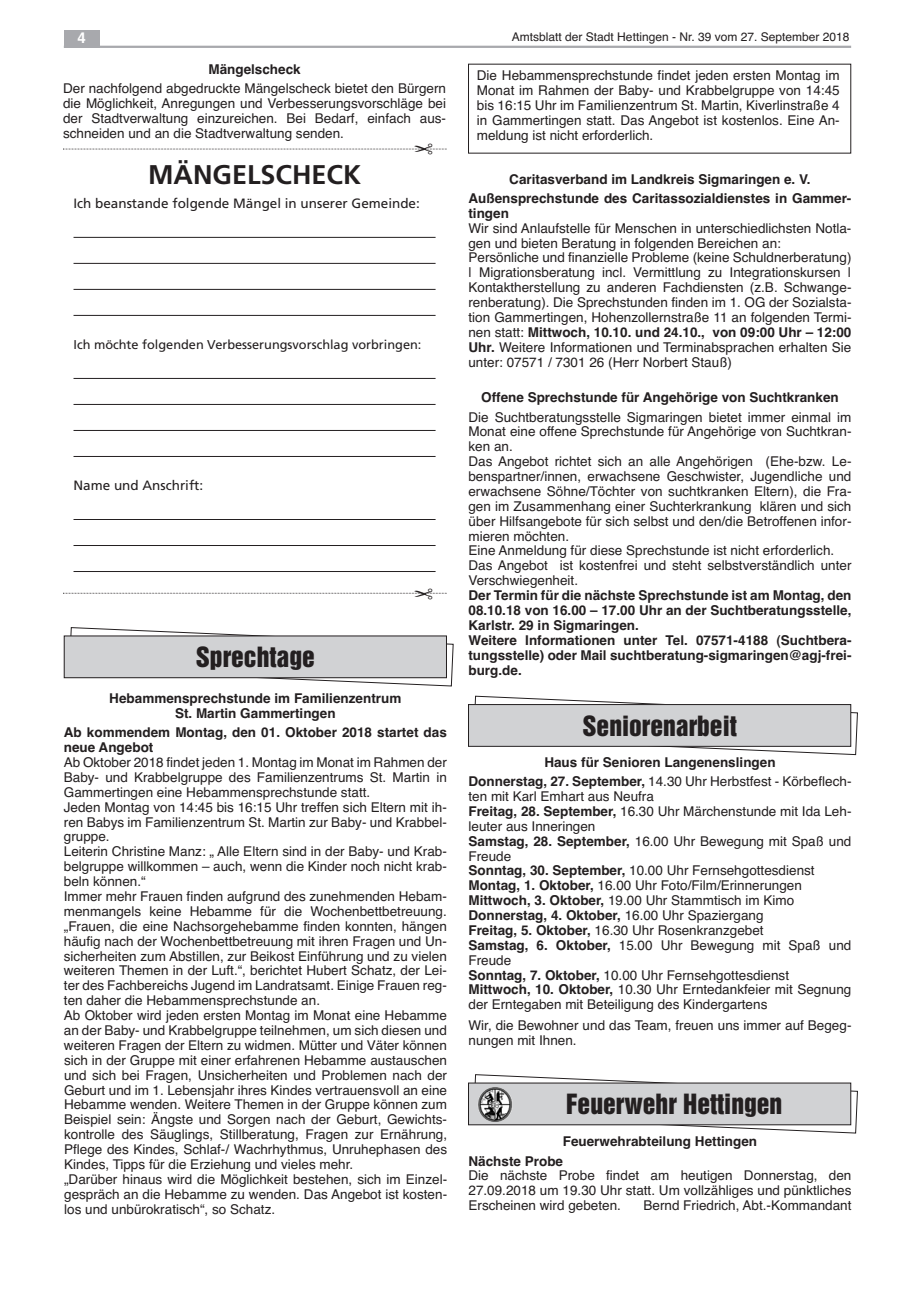
<style>
.page{position:relative;width:915px;height:1297px;background:#fff}
.page>*{position:absolute;margin:0;border:0;box-sizing:border-box;transform-origin:0 0}
.t1{font:700 27px "Frutiger";color:#231f20}
.t2{font:25.5px "Helvetica Inserat";color:#231f20}
.t3{font:700 15px "Helvetica";color:#fff}
.t4{font:13.5px/14.9px "Helvetica";color:#231f20}
.t5{font:700 13.5px/14.9px "Helvetica";color:#231f20;text-align:center}
.t6{font:13.5px "Frutiger";color:#231f20}
.t7{font:12.75px "Frutiger";color:#231f20}
.t8{font:12px "Helvetica";color:#231f20}
.s1{font-weight:700}
.s2{font-weight:400}
</style>
<div class="page">
<hr style="left:73px;top:237px;width:362px;height:1px;background:#231f20">
<hr style="left:73px;top:263px;width:362px;height:1px;background:#231f20">
<hr style="left:73px;top:289px;width:362px;height:1px;background:#231f20">
<hr style="left:73px;top:315px;width:362px;height:1px;background:#231f20">
<hr style="left:73px;top:378px;width:362px;height:1px;background:#231f20">
<hr style="left:73px;top:404px;width:362px;height:1px;background:#231f20">
<hr style="left:73px;top:430px;width:362px;height:1px;background:#231f20">
<hr style="left:73px;top:456px;width:362px;height:1px;background:#231f20">
<hr style="left:73px;top:519px;width:362px;height:1px;background:#231f20">
<hr style="left:73px;top:545px;width:362px;height:1px;background:#231f20">
<hr style="left:73px;top:571px;width:362px;height:1px;background:#231f20">
<svg style="left:69px;top:627px;width:385px;height:60px"></svg>
<div style="left:64px;top:636px;width:382px;height:42px;background:#d1d2d4"></div>
<div style="left:64px;top:636px;width:382px;height:42px;border:1px solid #231f20"></div>
<svg style="left:474px;top:695px;width:383px;height:60px"></svg>
<div style="left:468px;top:704px;width:382px;height:42px;background:#d1d2d4"></div>
<div style="left:468px;top:704px;width:382px;height:43px;border:1px solid #231f20"></div>
<svg style="left:473px;top:1074px;width:384px;height:60px"></svg>
<div style="left:468px;top:1083px;width:382px;height:42px;background:#d1d2d4"></div>
<div style="left:468px;top:1083px;width:382px;height:42px;border:1px solid #231f20"></div>
<img style="left:477px;top:1087px;width:35px;height:35px;border-radius:50%">
<hr style="left:64px;top:46px;width:786px;height:2px;background:#a8a9ad">
<div style="left:64px;top:30px;width:35px;height:17px;background:#a8a9ad"></div>
<svg style="left:63px;top:592px;width:384px;height:2px"></svg>
<svg style="left:63px;top:148px;width:384px;height:2px"></svg>
<p class="t3" style="left:77px;top:29px;width:10px">4</p>
<p class="t8" style="left:511px;top:30px;width:339px">Amtsblatt der Stadt Hettingen - Nr. 39 vom 27. September 2018</p>
<p class="t5" style="left:208px;top:62px;width:94px">Mängelscheck</p>
<p class="t4" style="left:63px;top:81px;width:384px;text-align:justify">Der nachfolgend abgedruckte Mängelscheck bietet den Bürgern die Möglichkeit, Anregungen und Verbesserungsvorschläge bei der Stadtverwaltung einzureichen. Bei Bedarf, einfach aus&shy;schneiden und an die Stadtverwaltung senden.</p>
<h1 class="t1" style="left:148px;top:164px;width:214px">MÄNGELSCHECK</h1>
<p class="t6" style="left:73px;top:198px;width:348px">Ich beanstande folgende Mängel in unserer Gemeinde:</p>
<p class="t7" style="left:73px;top:340px;width:349px">Ich möchte folgenden Verbesserungsvorschlag vorbringen:</p>
<p class="t6" style="left:73px;top:480px;width:131px">Name und Anschrift:</p>
<h2 class="t2" style="left:196px;top:647px;width:120px">Sprechtage</h2>
<p class="t5" style="left:109px;top:691px;width:293px">Hebammensprechstunde im Familienzentrum<br>St. Martin Gammertingen</p>
<p class="t5" style="left:64px;top:725px;width:384px;text-align:left">Ab kommendem Montag, den 01. Oktober 2018 startet das neue Angebot</p>
<p class="t4" style="left:64px;top:755px;width:385px">Ab Oktober 2018 findet jeden 1. Montag im Monat im Rahmen der Baby- und Krabbelgruppe des Familienzentrums St. Martin in Gammertingen eine Hebammensprechstunde statt.<br>Jeden Montag von 14:45 bis 16:15 Uhr treffen sich Eltern mit ih&shy;ren Babys im Familienzentrum St. Martin zur Baby- und Krabbel&shy;gruppe.<br>Leiterin Christine Manz: „ Alle Eltern sind in der Baby- und Krab&shy;belgruppe willkommen – auch, wenn die Kinder noch nicht krab&shy;beln können.“<br>Immer mehr Frauen finden aufgrund des zunehmenden Hebam&shy;menmangels keine Hebamme für die Wochenbettbetreuung. „Frauen, die eine Nachsorgehebamme finden konnten, hängen häufig nach der Wochenbettbetreuung mit ihren Fragen und Un&shy;sicherheiten zum Abstillen, zur Beikost Einführung und zu vielen weiteren Themen in der Luft.“, berichtet Hubert Schatz, der Lei&shy;ter des Fachbereichs Jugend im Landratsamt. Einige Frauen reg&shy;ten daher die Hebammensprechstunde an.<br>Ab Oktober wird jeden ersten Montag im Monat eine Hebamme an der Baby- und Krabbelgruppe teilnehmen, um sich diesen und weiteren Fragen der Eltern zu widmen. Mütter und Väter können sich in der Gruppe mit einer erfahrenen Hebamme austauschen und sich bei Fragen, Unsicherheiten und Problemen nach der Geburt und im 1. Lebensjahr ihres Kindes vertrauensvoll an eine Hebamme wenden. Weitere Themen in der Gruppe können zum Beispiel sein: Ängste und Sorgen nach der Geburt, Gewichts&shy;kontrolle des Säuglings, Stillberatung, Fragen zur Ernährung, Pflege des Kindes, Schlaf-/ Wachrhythmus, Unruhephasen des Kindes, Tipps für die Erziehung und vieles mehr.<br>„Darüber hinaus wird die Möglichkeit bestehen, sich im Einzel&shy;gespräch an die Hebamme zu wenden. Das Angebot ist kosten&shy;los und unbürokratisch“, so Schatz.</p>
<p class="t4" style="left:476px;top:68px;width:364px;text-align:justify">Die Hebammensprechstunde findet jeden ersten Montag im Monat im Rahmen der Baby- und Krabbelgruppe von 14:45 bis 16:15 Uhr im Familienzentrum St. Martin, Kiverlinstraße 4 in Gammertingen statt. Das Angebot ist kostenlos. Eine An&shy;meldung ist nicht erforderlich.</p>
<p class="t5" style="left:468px;top:169px;width:384px;line-height:19.2px">Caritasverband im Landkreis Sigmaringen e. V.<br>Außensprechstunde des Caritassozialdienstes in Gammer-</p>
<p class="t5" style="left:468px;top:206px;width:42px">tingen</p>
<p class="t4" style="left:468px;top:221px;width:384px">Wir sind Anlaufstelle für Menschen in unterschiedlichsten Notla&shy;gen und bieten Beratung in folgenden Bereichen an:<br>Persönliche und finanzielle Probleme (keine Schuldnerberatung) | Migrationsberatung incl. Vermittlung zu Integrationskursen | Kontaktherstellung zu anderen Fachdiensten (z.B. Schwange&shy;renberatung). Die Sprechstunden finden im 1. OG der Sozialsta&shy;tion Gammertingen, Hohenzollernstraße 11 an folgenden Termi&shy;nen statt: <span class="s1">Mittwoch, 10.10. und 24.10., von 09:00 Uhr – 12:00<br>Uhr.</span> Weitere Informationen und Terminabsprachen erhalten Sie unter: 07571 / 7301 26 (Herr Norbert Stauß)</p>
<p class="t5" style="left:481px;top:390px;width:359px">Offene Sprechstunde für Angehörige von Suchtkranken</p>
<p class="t4" style="left:468px;top:409px;width:384px">Die Suchtberatungsstelle Sigmaringen bietet immer einmal im Monat eine offene Sprechstunde für Angehörige von Suchtkran&shy;ken an.<br>Das Angebot richtet sich an alle Angehörigen (Ehe-bzw. Le&shy;benspartner/innen, erwachsene Geschwister, Jugendliche und erwachsene Söhne/Töchter von suchtkranken Eltern), die Fra&shy;gen im Zusammenhang einer Suchterkrankung klären und sich über Hilfsangebote für sich selbst und den/die Betroffenen infor&shy;mieren möchten.<br>Eine Anmeldung für diese Sprechstunde ist nicht erforderlich.<br>Das Angebot ist kostenfrei und steht selbstverständlich unter Verschwiegenheit.</p>
<p class="t5" style="left:468px;top:588px;width:384px;text-align:left">Der Termin für die nächste Sprechstunde ist am Montag, den 08.10.18 von 16.00 – 17.00 Uhr an der Suchtberatungsstelle, Karlstr. 29 in Sigmaringen.<br>Weitere Informationen unter Tel. 07571-4188 (Suchtbera&shy;tungsstelle) oder Mail suchtberatung-sigmaringen@agj-frei&shy;burg.de.</p>
<h2 class="t2" style="left:582px;top:715px;width:156px">Seniorenarbeit</h2>
<p class="t5" style="left:468px;top:753px;width:384px;line-height:19.2px">Haus für Senioren Langenenslingen<br>Donnerstag, 27. September, <span class="s2">14.30 Uhr Herbstfest - Körbeflech-</span></p>
<p class="t4" style="left:468px;top:789px;width:384px">ten mit Karl Emhart aus Neufra<br><span class="s1">Freitag, 28. September,</span> 16.30 Uhr Märchenstunde mit Ida Leh&shy;leuter aus Inneringen<br><span class="s1">Samstag, 28. September,</span> 16.00 Uhr Bewegung mit Spaß und Freude<br><span class="s1">Sonntag, 30. September,</span> 10.00 Uhr Fernsehgottesdienst <span class="s1">Montag, 1. Oktober,</span> 16.00 Uhr Foto/Film/Erinnerungen <span class="s1">Mittwoch, 3. Oktober,</span> 19.00 Uhr Stammtisch im Kimo <span class="s1">Donnerstag, 4. Oktober,</span> 16.00 Uhr Spaziergang<br><span class="s1">Freitag, 5. Oktober,</span> 16.30 Uhr Rosenkranzgebet<br><span class="s1">Samstag, 6. Oktober,</span> 15.00 Uhr Bewegung mit Spaß und Freude<br><span class="s1">Sonntag, 7. Oktober,</span> 10.00 Uhr Fernsehgottesdienst <span class="s1">Mittwoch, 10. Oktober,</span> 10.30 Uhr Erntedankfeier mit Segnung der Erntegaben mit Beteiligung des Kindergartens</p>
<p class="t4" style="left:468px;top:1018px;width:384px">Wir, die Bewohner und das Team, freuen uns immer auf Begeg&shy;nungen mit Ihnen.</p>
<h2 class="t2" style="left:566px;top:1094px;width:217px">Feuerwehr Hettingen</h2>
<p class="t5" style="left:468px;top:1132px;width:290px;line-height:19.2px;text-align:left;text-indent:94px">Feuerwehrabteilung Hettingen<br>Nächste Probe</p>
<p class="t4" style="left:468px;top:1168px;width:384px;text-align:justify">Die nächste Probe findet am heutigen Donnerstag, den 27.09.2018 um 19.30 Uhr statt. Um vollzähliges und pünktliches Erscheinen wird gebeten.</p>
<p class="t4" style="left:643px;top:1198px;width:209px">Bernd Friedrich, Abt.-Kommandant</p>
</div>
